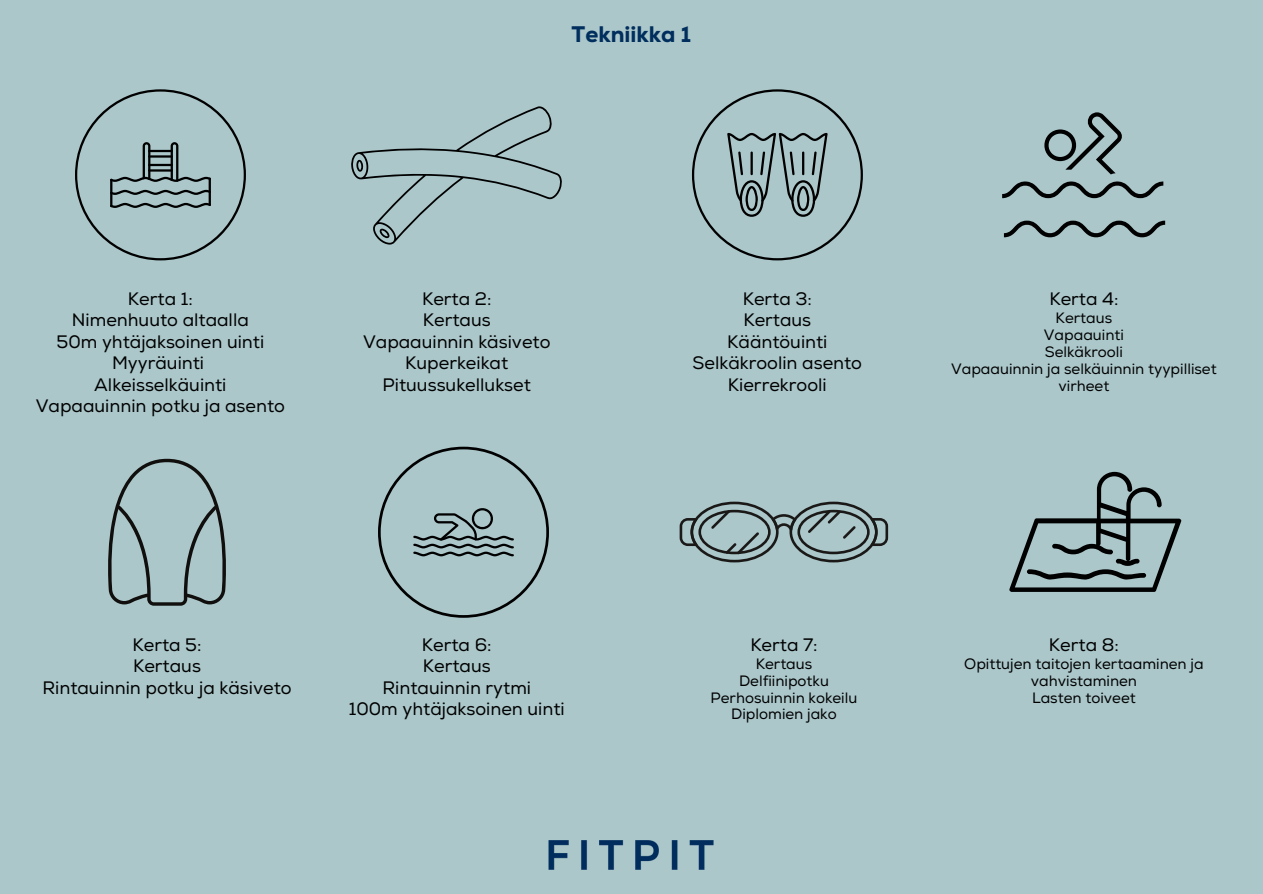
<style>
.page{position:relative;width:1263px;height:894px;background:#fff}
.page>*{position:absolute;margin:0;border:0;box-sizing:border-box;transform-origin:0 0}
.t1{font:800 22.5px "Nexa";color:#002e5d}
.t2{font:18px/21.3px "Nexa";color:#000;text-align:center}
.t3{font:15px/16.8px "Nexa";color:#000;text-align:center}
</style>
<div class="page">
<div style="left:0;top:0;width:1263px;height:893px;background:#abc7ca"></div>
<img style="left:548px;top:840px;width:166px;height:30px">
<svg style="left:680px;top:501px;width:208px;height:61px"></svg>
<svg style="left:108px;top:458px;width:118px;height:147px"></svg>
<svg style="left:378px;top:446px;width:171px;height:171px"></svg>
<svg style="left:1009px;top:471px;width:172px;height:120px"></svg>
<svg style="left:1004px;top:220px;width:161px;height:17px"></svg>
<svg style="left:1003px;top:181px;width:160px;height:17px"></svg>
<svg style="left:1044px;top:112px;width:78px;height:62px"></svg>
<svg style="left:75px;top:89px;width:171px;height:171px"></svg>
<svg style="left:692px;top:89px;width:171px;height:171px"></svg>
<svg style="left:351px;top:106px;width:211px;height:138px"></svg>
<p class="t1" style="left:571px;top:27px;width:121px">Tekniikka 1</p>
<p class="t2" style="left:36px;top:289px;width:251px">Kerta 1:<br>Nimenhuuto altaalla<br>50m yhtäjaksoinen uinti<br>Myyräuinti<br>Alkeisselkäuinti<br>Vapaauinnin potku ja asento</p>
<p class="t2" style="left:363px;top:289px;width:189px">Kerta 2:<br>Kertaus<br>Vapaauinnin käsiveto<br>Kuperkeikat<br>Pituussukellukset</p>
<p class="t2" style="left:693px;top:289px;width:171px">Kerta 3:<br>Kertaus<br>Kääntöuinti<br>Selkäkroolin asento<br>Kierrekrooli</p>
<p class="t2" style="left:1049px;top:289px;width:71px">Kerta 4:</p>
<p class="t3" style="left:951px;top:310px;width:267px">Kertaus<br>Vapaauinti<br>Selkäkrooli<br>Vapaauinnin ja selkäuinnin tyypilliset virheet</p>
<p class="t2" style="left:42px;top:634px;width:251px">Kerta 5:<br>Kertaus<br>Rintauinnin potku ja käsiveto</p>
<p class="t2" style="left:349px;top:634px;width:217px">Kerta 6:<br>Kertaus<br>Rintauinnin rytmi<br>100m yhtäjaksoinen uinti</p>
<p class="t2" style="left:750px;top:634px;width:69px">Kerta 7:</p>
<p class="t3" style="left:711px;top:655px;width:148px">Kertaus<br>Delfiinipotku<br>Perhosuinnin kokeilu<br>Diplomien jako</p>
<p class="t2" style="left:1049px;top:634px;width:71px">Kerta 8:</p>
<p class="t3" style="left:964px;top:655px;width:241px">Opittujen taitojen kertaaminen ja vahvistaminen<br>Lasten toiveet</p>
</div>
